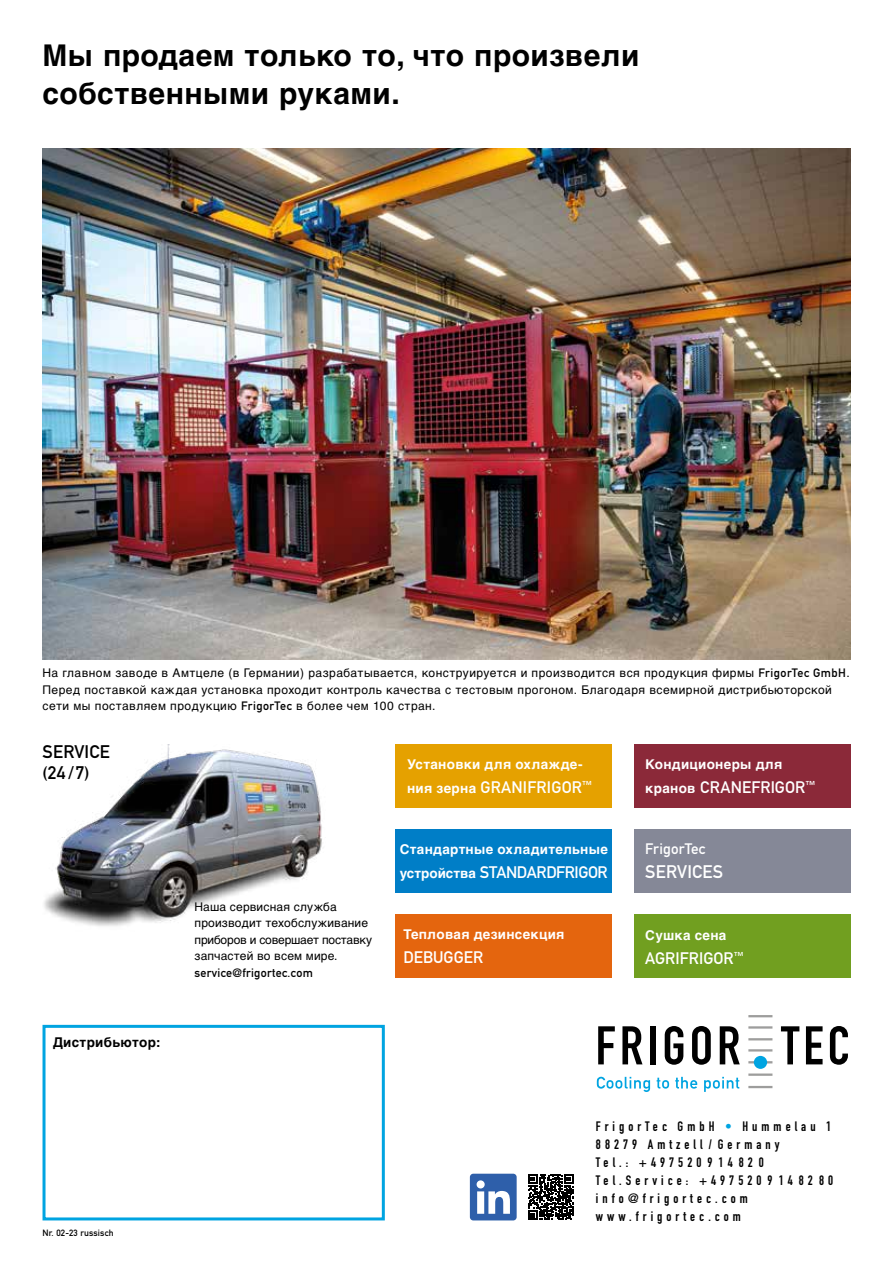
<style>
.page{position:relative;width:893px;height:1263px;background:#fff}
.page>*{position:absolute;margin:0;border:0;box-sizing:border-box;transform-origin:0 0}
.t1{font:700 30px/37.5px "Helvetica Cyr";letter-spacing:.015em;color:#000}
.t2{font:18px/21px "DIN Mittelschrift";letter-spacing:.015em;color:#000}
.t3{font:18px "DIN Mittelschrift";letter-spacing:.015em;color:#fff}
.t4{font:16.5px "DIN Mittelschrift";letter-spacing:.005em;color:#fff}
.t5{font:16.5px "DIN Mittelschrift";letter-spacing:-.025em;color:#fff}
.t6{font:15px "DIN Mittelschrift";letter-spacing:.015em;color:#fff}
.t7{font:13.5px/18px "DIN Engschrift";letter-spacing:.3em;color:#000}
.t8{font:700 13.5px "Helvetica Cyr";letter-spacing:.02em;color:#fff}
.t9{font:700 13.5px "Helvetica Cyr";letter-spacing:.025em;color:#000}
.t10{font:12px/16.5px "Helvetica Cyr Upright";letter-spacing:.035em;color:#000}
.t11{font:12px/16.5px "Helvetica Cyr Upright";letter-spacing:.01em;color:#000}
.t12{font:12px "DIN Mittelschrift";letter-spacing:.025em;color:#000}
.t13{font:9px "DIN Mittelschrift";letter-spacing:.015em;color:#000}
.s1{font-family:"DIN Mittelschrift"}
.s2{font-family:"Helvetica Cyr";font-weight:700;font-size:13.5px}
.s3{color:#00a4e1}
</style>
<div class="page">
<img style="left:43px;top:149px;width:807px;height:510px">
<hr style="left:892px;top:944px;width:1px;height:319px;background:#e5f2fc">
<div style="left:395px;top:914px;width:217px;height:64px;background:#e4650e"></div>
<div style="left:634px;top:744px;width:216px;height:64px;background:#8b2939"></div>
<div style="left:395px;top:829px;width:217px;height:64px;background:#007ec7"></div>
<div style="left:634px;top:829px;width:216px;height:64px;background:#858897"></div>
<div style="left:43px;top:1025px;width:342px;height:195px;border:3px solid #00a4e1"></div>
<svg style="left:598px;top:1026px;width:17px;height:38px"></svg>
<svg style="left:622px;top:1026px;width:20px;height:38px"></svg>
<div style="left:650px;top:1026px;width:6px;height:38px;background:#000"></div>
<svg style="left:665px;top:1026px;width:18px;height:39px"></svg>
<svg style="left:692px;top:1026px;width:19px;height:39px"></svg>
<svg style="left:720px;top:1026px;width:20px;height:38px"></svg>
<svg style="left:781px;top:1026px;width:18px;height:38px"></svg>
<svg style="left:806px;top:1026px;width:17px;height:38px"></svg>
<svg style="left:830px;top:1026px;width:18px;height:39px"></svg>
<hr style="left:748px;top:1015px;width:24px;height:2px;background:#9d9d9c">
<hr style="left:748px;top:1073px;width:24px;height:3px;background:#9d9d9c">
<hr style="left:748px;top:1061px;width:24px;height:2px;background:#9d9d9c">
<hr style="left:748px;top:1049px;width:24px;height:2px;background:#9d9d9c">
<hr style="left:748px;top:1038px;width:24px;height:2px;background:#9d9d9c">
<hr style="left:748px;top:1026px;width:24px;height:3px;background:#9d9d9c">
<hr style="left:748px;top:1086px;width:24px;height:2px;background:#9d9d9c">
<div style="left:754px;top:1056px;width:13px;height:13px;background:#00a4e1;border-radius:50%"></div>
<svg style="left:597px;top:1077px;width:53px;height:15px"></svg>
<svg style="left:657px;top:1078px;width:12px;height:10px"></svg>
<svg style="left:675px;top:1077px;width:22px;height:11px"></svg>
<svg style="left:704px;top:1077px;width:35px;height:15px"></svg>
<div style="left:634px;top:914px;width:216px;height:64px;background:#719f20"></div>
<div style="left:395px;top:744px;width:217px;height:64px;background:#e5a100"></div>
<img style="left:44px;top:744px;width:278px;height:182px">
<svg style="left:470px;top:1174px;width:47px;height:46px"></svg>
<svg style="left:528px;top:1174px;width:45px;height:46px"></svg>
<h1 class="t1" style="left:43px;top:37px;width:599px">Мы продаем только то, что произвели собственными руками.</h1>
<p class="t10" style="left:43px;top:665px;width:809px">На главном заводе в Амтцеле (в Германии) разрабатывается, конструируется и производится вся продукция фирмы <span class="s1">FrigorTec GmbH</span>.<br>Перед поставкой каждая установка проходит контроль качества с тестовым прогоном. Благодаря всемирной дистрибьюторской сети мы поставляем продукцию <span class="s1">FrigorTec</span> в более чем 100 стран.</p>
<h2 class="t2" style="left:43px;top:741px;width:69px">SERVICE (24 /7)</h2>
<p class="t9" style="left:53px;top:1035px;width:108px">Дистрибьютор:</p>
<p class="t13" style="left:43px;top:1227px;width:73px">Nr. 02-23 russisch</p>
<p class="t11" style="left:195px;top:898px;width:179px">Наша сервисная служба производит техобслуживание приборов и совершает поставку запчастей во всем мире.</p>
<p class="t12" style="left:195px;top:966px;width:120px">service@frigortec.com</p>
<p class="t8" style="left:407px;top:756px;width:177px">Установки для охлажде-</p>
<h3 class="t4" style="left:407px;top:777px;width:186px"><span class="s2">ния зерна</span> GRANIFRIGOR<sup>™</sup></h3>
<p class="t8" style="left:400px;top:841px;width:210px">Стандартные охладительные</p>
<h3 class="t5" style="left:400px;top:862px;width:209px"><span class="s2">устройства</span> STANDARDFRIGOR</h3>
<p class="t8" style="left:403px;top:926px;width:163px">Тепловая дезинсекция</p>
<h3 class="t4" style="left:403px;top:947px;width:81px">DEBUGGER</h3>
<p class="t8" style="left:645px;top:756px;width:138px">Кондиционеры для</p>
<h3 class="t4" style="left:645px;top:777px;width:172px"><span class="s2">кранов</span> CRANEFRIGOR<sup>™</sup></h3>
<p class="t6" style="left:645px;top:840px;width:62px">FrigorTec</p>
<h2 class="t3" style="left:645px;top:861px;width:79px">SERVICES</h2>
<p class="t8" style="left:645px;top:927px;width:83px">Сушка сена</p>
<h3 class="t4" style="left:645px;top:948px;width:100px">AGRIFRIGOR<sup>™</sup></h3>
<p class="t7" style="left:596px;top:1118px;width:239px">FrigorTec GmbH <span class="s3">•</span> Hummelau 1<br>88279 Amtzell/ Germany<br>Tel.: +4975209 14 820<br>Tel.Service: +4975209 14 82 80 info@frigortec.com www.frigortec.com</p>
</div>
